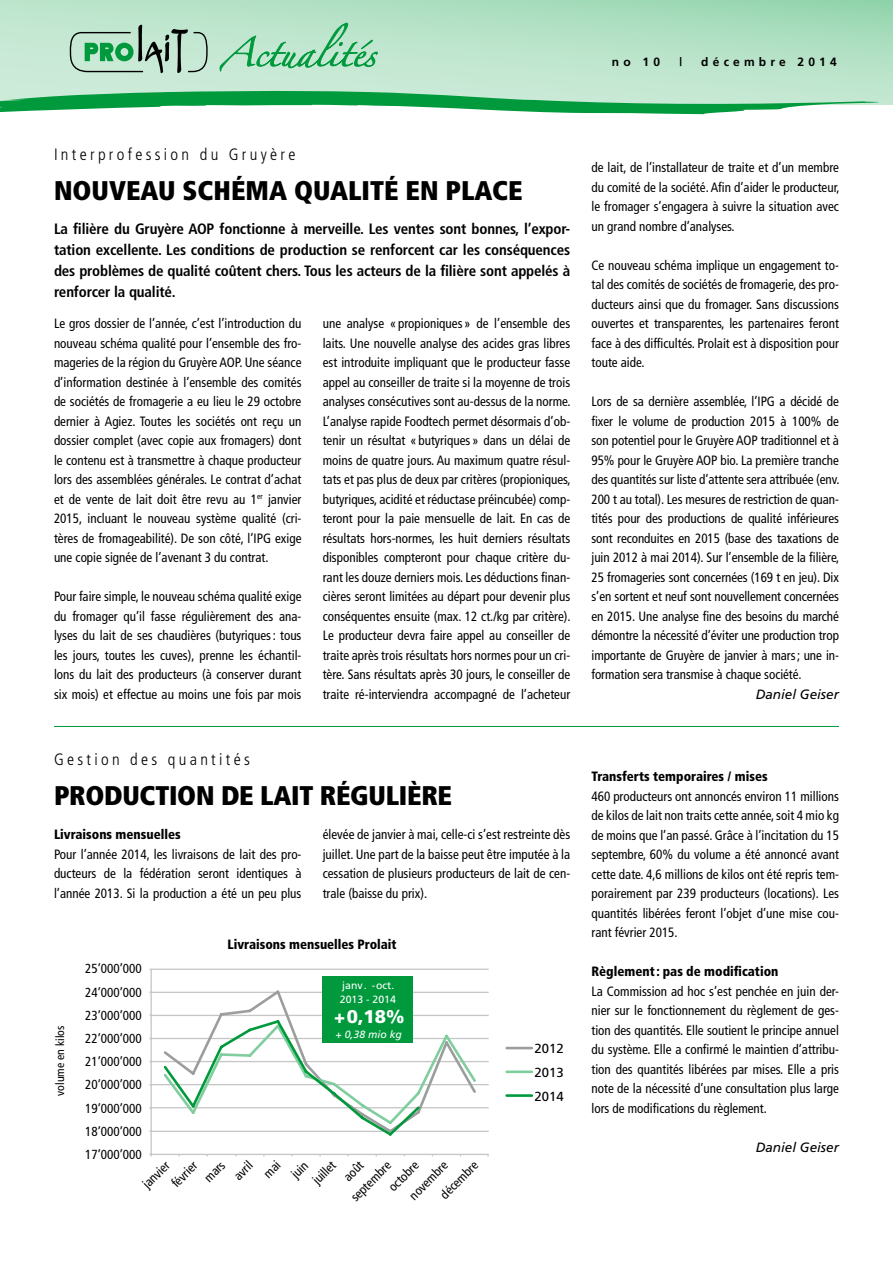
<style>
.page{position:relative;width:893px;height:1263px;background:#fff}
.page>*{position:absolute;margin:0;border:0;box-sizing:border-box;transform-origin:0 0}
.t1{font:900 condensed 27px "Frutiger";letter-spacing:-.01em;color:#000}
.t2{font:900 18.45px "Frutiger";color:#fff}
.t3{font:300 condensed 16.5px "Frutiger";letter-spacing:.2em;color:#000}
.t4{font:700 condensed 15px/21px "Frutiger";letter-spacing:-.01em;color:#000;text-align:justify}
.texte_courant_9-13{font:condensed 13.5px/19.5px "Frutiger";color:#000;text-align:justify}
.texte_courant_9-13-2{font:900 condensed 13.5px "Frutiger";color:#000}
.texte_courant_9-13-3{font:italic 13.5px "Frutiger";color:#000}
.t5{font:condensed 13.2px "Frutiger";color:#000}
.t6{font:13.2px/23.7px "Frutiger";color:#000;text-align:justify}
.t7{font:condensed 12.9px "Frutiger";color:#000}
.t8{font:700 12px "Frutiger";letter-spacing:.35em;color:#000}
.t9{font:condensed 11.85px "Frutiger";color:#000}
.t10{font:10.5px/14.2px "Frutiger";color:#fff}
.t11{font:italic 10.5px "Frutiger";color:#fff}
</style>
<div class="page">
<svg style="left:0;top:0;width:893px;height:104px;background:#b8e3c9"></svg>
<svg style="left:70px;top:25px;width:138px;height:48px;background:#98c1a8"></svg>
<svg style="left:219px;top:22px;width:159px;height:49px;background:#a0d9b7"></svg>
<svg style="left:0;top:90px;width:885px;height:24px"></svg>
<hr style="left:54px;top:726px;width:785px;height:1px;background:#009a3d">
<hr style="left:151px;top:1154px;width:338px;height:1px;background:#c5c6c6">
<hr style="left:151px;top:1131px;width:338px;height:1px;background:#c5c6c6">
<hr style="left:151px;top:1107px;width:338px;height:1px;background:#c5c6c6">
<hr style="left:151px;top:1084px;width:338px;height:1px;background:#c5c6c6">
<hr style="left:151px;top:1061px;width:338px;height:1px;background:#c5c6c6">
<hr style="left:151px;top:1038px;width:338px;height:1px;background:#c5c6c6">
<hr style="left:151px;top:1015px;width:338px;height:1px;background:#c5c6c6">
<hr style="left:151px;top:992px;width:338px;height:1px;background:#c5c6c6">
<hr style="left:151px;top:968px;width:338px;height:2px;background:#c5c6c6">
<hr style="left:150px;top:969px;width:2px;height:187px;background:#c5c6c6">
<svg style="left:161px;top:990px;width:317px;height:28px"></svg>
<svg style="left:161px;top:1018px;width:317px;height:118px"></svg>
<hr style="left:507px;top:1047px;width:25px;height:2px;background:#9c9d9d">
<hr style="left:507px;top:1070px;width:25px;height:3px;background:#80cd9e">
<hr style="left:507px;top:1094px;width:25px;height:3px;background:#009a3d">
<div style="left:322px;top:976px;width:91px;height:67px;background:#009a3d"></div>
<p class="t8" style="left:612px;top:55px;width:50px">no 10</p>
<p class="t8" style="left:679px;top:55px;width:4px">|</p>
<p class="t8" style="left:701px;top:55px;width:137px">décembre 2014</p>
<p class="t3" style="left:54px;top:145px;width:243px">Interprofession du Gruyère</p>
<p class="t1" style="left:54px;top:174px;width:470px">NOUVEAU SCHÉMA QUALITÉ EN PLACE</p>
<p class="t4" style="left:54px;top:218px;width:518px">La filière du Gruyère AOP fonctionne à merveille. Les ventes sont bonnes, l’expor&shy;tation excellente. Les conditions de production se renforcent car les conséquences des problèmes de qualité coûtent chers. Tous les acteurs de la filière sont appelés à renforcer la qualité.</p>
<p class="texte_courant_9-13" style="left:54px;top:314px;width:249px">Le gros dossier de l’année, c’est l’introduction du nouveau schéma qualité pour l’ensemble des fro&shy;mageries de la région du Gruyère AOP. Une séance d’information destinée à l’ensemble des comités de sociétés de fromagerie a eu lieu le 29 octobre dernier à Agiez. Toutes les sociétés ont reçu un dossier complet (avec copie aux fromagers) dont le contenu est à transmettre à chaque producteur lors des assemblées générales. Le contrat d’achat et de vente de lait doit être revu au 1<sup>er</sup> janvier 2015, incluant le nouveau système qualité (cri&shy;tères de fromageabilité). De son côté, l’IPG exige une copie signée de l’avenant 3 du contrat.</p>
<p class="texte_courant_9-13" style="left:54px;top:587px;width:249px">Pour faire simple, le nouveau schéma qualité exige du fromager qu’il fasse régulièrement des ana&shy;lyses du lait de ses chaudières (butyriques: tous les jours, toutes les cuves), prenne les échantil&shy;lons du lait des producteurs (à conserver durant six mois) et effectue au moins une fois par mois</p>
<p class="texte_courant_9-13" style="left:323px;top:314px;width:249px">une analyse «propioniques» de l’ensemble des laits. Une nouvelle analyse des acides gras libres est introduite impliquant que le producteur fasse appel au conseiller de traite si la moyenne de trois analyses consécutives sont au-dessus de la norme.<br>L’analyse rapide Foodtech permet désormais d’ob&shy;tenir un résultat «butyriques» dans un délai de moins de quatre jours. Au maximum quatre résul&shy;tats et pas plus de deux par critères (propioniques, butyriques, acidité et réductase préincubée) comp&shy;teront pour la paie mensuelle de lait. En cas de résultats hors-normes, les huit derniers résultats disponibles compteront pour chaque critère du&shy;rant les douze derniers mois. Les déductions finan&shy;cières seront limitées au départ pour devenir plus conséquentes ensuite (max. 12 ct./kg par critère).<br>Le producteur devra faire appel au conseiller de traite après trois résultats hors normes pour un cri&shy;tère. Sans résultats après 30 jours, le conseiller de traite ré-interviendra accompagné de l’acheteur</p>
<p class="t3" style="left:54px;top:750px;width:197px">Gestion des quantités</p>
<p class="t1" style="left:54px;top:779px;width:400px">PRODUCTION DE LAIT RÉGULIÈRE</p>
<p class="texte_courant_9-13-2" style="left:54px;top:826px;width:128px">Livraisons mensuelles</p>
<p class="texte_courant_9-13" style="left:54px;top:844px;width:249px">Pour l’année 2014, les livraisons de lait des pro&shy;ducteurs de la fédération seront identiques à l’année 2013. Si la production a été un peu plus</p>
<p class="texte_courant_9-13" style="left:323px;top:825px;width:249px">élevée de janvier à mai, celle-ci s’est restreinte dès juillet. Une part de la baisse peut être imputée à la cessation de plusieurs producteurs de lait de cen&shy;trale (baisse du prix).</p>
<p class="t9" style="left:53px;top:1095px;width:72px;rotate:-90deg">volume en kilos</p>
<p class="t5" style="left:85px;top:961px;width:58px">25’000’000</p>
<p class="t5" style="left:85px;top:984px;width:58px">24’000’000</p>
<p class="t5" style="left:85px;top:1007px;width:58px">23’000’000</p>
<p class="t5" style="left:85px;top:1031px;width:58px">22’000’000</p>
<p class="t5" style="left:85px;top:1054px;width:58px">21’000’000</p>
<p class="t5" style="left:85px;top:1077px;width:58px">20’000’000</p>
<p class="t5" style="left:85px;top:1100px;width:58px">19’000’000</p>
<p class="t5" style="left:85px;top:1124px;width:58px">18’000’000</p>
<p class="texte_courant_9-13-2" style="left:228px;top:936px;width:171px">Livraisons mensuelles Prolait</p>
<p class="t10" style="left:340px;top:978px;width:58px">janv. -oct.<br>2013 - 2014</p>
<p class="t2" style="left:334px;top:1005px;width:72px">+0,18%</p>
<p class="t11" style="left:336px;top:1028px;width:68px">+ 0,38 mio kg</p>
<p class="t5" style="left:85px;top:1147px;width:58px">17’000’000</p>
<p class="t7" style="left:139px;top:1181px;width:34px;rotate:-45deg">janvier</p>
<p class="t7" style="left:168px;top:1179px;width:32px;rotate:-45deg">février</p>
<p class="t7" style="left:201px;top:1174px;width:25px;rotate:-45deg">mars</p>
<p class="t7" style="left:231px;top:1172px;width:22px;rotate:-45deg">avril</p>
<p class="t7" style="left:288px;top:1170px;width:20px;rotate:-45deg">juin</p>
<p class="t7" style="left:309px;top:1177px;width:29px;rotate:-45deg">juillet</p>
<p class="t7" style="left:340px;top:1173px;width:24px;rotate:-45deg">août</p>
<p class="t7" style="left:406px;top:1192px;width:50px;rotate:-45deg">novembre</p>
<p class="t7" style="left:437px;top:1191px;width:49px;rotate:-45deg">décembre</p>
<p class="t7" style="left:348px;top:1194px;width:53px;rotate:-45deg">septembre</p>
<p class="t7" style="left:385px;top:1184px;width:38px;rotate:-45deg">octobre</p>
<p class="t6" style="left:535px;top:1037px;width:31px">2012<br>2013<br>2014</p>
<p class="texte_courant_9-13" style="left:591px;top:158px;width:249px">de lait, de l’installateur de traite et d’un membre du comité de la société. Afin d’aider le producteur, le fromager s’engagera à suivre la situation avec un grand nombre d’analyses.</p>
<p class="texte_courant_9-13" style="left:591px;top:255px;width:249px">Ce nouveau schéma implique un engagement to&shy;tal des comités de sociétés de fromagerie, des pro&shy;ducteurs ainsi que du fromager. Sans discussions ouvertes et transparentes, les partenaires feront face à des difficultés. Prolait est à disposition pour toute aide.</p>
<p class="texte_courant_9-13" style="left:591px;top:392px;width:249px">Lors de sa dernière assemblée, l’IPG a décidé de fixer le volume de production 2015 à 100% de son potentiel pour le Gruyère AOP traditionnel et à 95% pour le Gruyère AOP bio. La première tranche des quantités sur liste d’attente sera attribuée (env.<br>200 t au total). Les mesures de restriction de quan&shy;tités pour des productions de qualité inférieures sont reconduites en 2015 (base des taxations de juin 2012 à mai 2014). Sur l’ensemble de la filière, 25 fromageries sont concernées (169 t en jeu). Dix s’en sortent et neuf sont nouvellement concernées en 2015. Une analyse fine des besoins du marché démontre la nécessité d’éviter une production trop importante de Gruyère de janvier à mars; une in&shy;formation sera transmise à chaque société.</p>
<p class="texte_courant_9-13-3" style="left:756px;top:686px;width:85px">Daniel Geiser</p>
<p class="texte_courant_9-13-2" style="left:591px;top:768px;width:178px">Transferts temporaires / mises</p>
<p class="texte_courant_9-13" style="left:591px;top:786px;width:249px">460 producteurs ont annoncés environ 11 millions de kilos de lait non traits cette année, soit 4 mio kg de moins que l’an passé. Grâce à l’incitation du 15 septembre, 60% du volume a été annoncé avant cette date. 4,6 millions de kilos ont été repris tem&shy;porairement par 239 producteurs (locations). Les quantités libérées feront l’objet d’une mise cou&shy;rant février 2015.</p>
<p class="texte_courant_9-13-2" style="left:591px;top:963px;width:188px">Règlement: pas de modification</p>
<p class="texte_courant_9-13" style="left:591px;top:981px;width:249px">La Commission ad hoc s’est penchée en juin der&shy;nier sur le fonctionnement du règlement de ges&shy;tion des quantités. Elle soutient le principe annuel du système. Elle a confirmé le maintien d’attribu&shy;tion des quantités libérées par mises. Elle a pris note de la nécessité d’une consultation plus large lors de modifications du règlement.</p>
<p class="texte_courant_9-13-3" style="left:756px;top:1139px;width:85px">Daniel Geiser</p>
</div>
